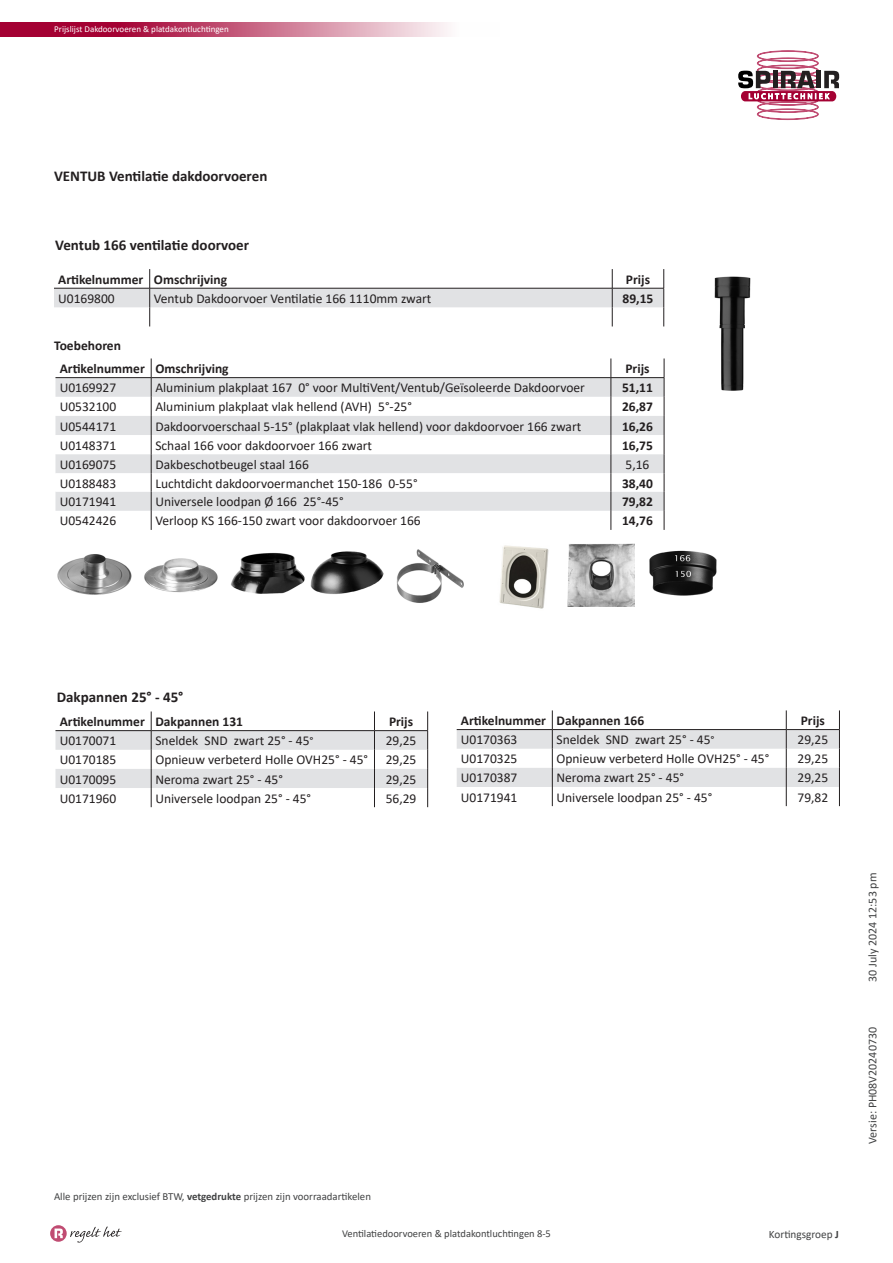
<style>
.page{position:relative;width:893px;height:1263px;background:#fff}
.page>*{position:absolute;margin:0;border:0;box-sizing:border-box;transform-origin:0 0}
.Standaard{font:700 15px "Calibri";color:#231f20}
.tabel{font:13.5px "Calibri";color:#231f20}
.Standaard-2{font:13.5px "Calibri";color:#231f20}
.kop{font:13.5px "Calibri";color:#231f20}
.kop-2{font:700 13.5px "Calibri";color:#231f20}
.tabel-2{font:700 13.5px "Calibri";color:#231f20}
.Kop_6{font:700 13.5px "Calibri";color:#231f20}
.t1{font:12px "Calibri";color:#414243}
.t2{font:11.25px "Calibri";color:#414243}
.t3{font:10.8px "Calibri";color:#414243}
.t4{font:10.5px "Calibri";color:#414243}
.t5{font:9px "Calibri";color:#fff}
.s1{font-size:12px}
.s2{font-weight:700}
</style>
<div class="page">
<svg style="left:738px;top:51px;width:101px;height:69px"></svg>
<svg style="left:0;top:22px;width:448px;height:15px;background:#c35a7a"></svg>
<svg style="left:50px;top:1225px;width:17px;height:17px"></svg>
<svg style="left:55px;top:1228px;width:8px;height:10px"></svg>
<svg style="left:70px;top:1226px;width:52px;height:16px"></svg>
<svg style="left:54px;top:269px;width:610px;height:57px"></svg>
<hr style="left:54px;top:288px;width:96px;height:1px;background:#231f20">
<hr style="left:150px;top:288px;width:462px;height:1px;background:#231f20">
<hr style="left:612px;top:288px;width:52px;height:1px;background:#231f20">
<svg style="left:55px;top:358px;width:610px;height:172px"></svg>
<img style="left:57px;top:554px;width:75px;height:41px">
<img style="left:144px;top:558px;width:74px;height:35px">
<img style="left:231px;top:552px;width:74px;height:42px">
<img style="left:310px;top:551px;width:73px;height:43px">
<img style="left:396px;top:549px;width:68px;height:54px">
<img style="left:499px;top:545px;width:50px;height:64px">
<img style="left:567px;top:544px;width:67px;height:63px">
<img style="left:714px;top:276px;width:37px;height:115px">
<img style="left:649px;top:550px;width:68px;height:46px">
<svg style="left:55px;top:711px;width:373px;height:96px"></svg>
<svg style="left:457px;top:710px;width:383px;height:96px"></svg>
<p class="t5" style="left:54px;top:23px;width:176px">Prijslijst Dakdoorvoeren &amp; platdakontluchtingen</p>
<p class="Standaard" style="left:54px;top:165px;width:215px">VENTUB Ventilatie dakdoorvoeren</p>
<p class="Standaard" style="left:55px;top:234px;width:195px">Ventub 166 ventilatie doorvoer</p>
<p class="kop-2" style="left:58px;top:270px;width:87px">Artikelnummer</p>
<p class="Kop_6" style="left:154px;top:270px;width:75px">Omschrijving</p>
<p class="kop-2" style="left:626px;top:270px;width:26px">Prijs</p>
<p class="Standaard-2" style="left:58px;top:289px;width:58px">U0169800</p>
<p class="Standaard-2" style="left:154px;top:289px;width:279px">Ventub Dakdoorvoer Ventilatie 166 1110mm zwart</p>
<p class="tabel-2" style="left:623px;top:289px;width:32px">89,15</p>
<p class="kop-2" style="left:54px;top:336px;width:68px">Toebehoren</p>
<p class="kop-2" style="left:60px;top:359px;width:87px">Artikelnummer</p>
<p class="Kop_6" style="left:155px;top:359px;width:75px">Omschrijving</p>
<p class="kop-2" style="left:625px;top:359px;width:26px">Prijs</p>
<p class="kop" style="left:60px;top:378px;width:58px">U0169927</p>
<p class="tabel" style="left:155px;top:378px;width:431px">Aluminium plakplaat 167 0° voor MultiVent/Ventub/Geïsoleerde Dakdoorvoer</p>
<p class="tabel-2" style="left:622px;top:378px;width:32px">51,11</p>
<p class="kop" style="left:60px;top:397px;width:58px">U0532100</p>
<p class="Standaard-2" style="left:155px;top:397px;width:258px">Aluminium plakplaat vlak hellend (AVH) 5°-25°</p>
<p class="tabel-2" style="left:622px;top:397px;width:32px">26,87</p>
<p class="kop" style="left:60px;top:417px;width:58px">U0544171</p>
<p class="Standaard-2" style="left:155px;top:417px;width:427px">Dakdoorvoerschaal 5-15° (plakplaat vlak hellend) voor dakdoorvoer 166 zwart</p>
<p class="tabel-2" style="left:622px;top:416px;width:32px">16,26</p>
<p class="kop" style="left:60px;top:436px;width:58px">U0148371</p>
<p class="Standaard-2" style="left:155px;top:436px;width:218px">Schaal 166 voor dakdoorvoer 166 zwart</p>
<p class="tabel-2" style="left:622px;top:436px;width:32px">16,75</p>
<p class="kop" style="left:60px;top:455px;width:58px">U0169075</p>
<p class="Standaard-2" style="left:155px;top:455px;width:155px">Dakbeschotbeugel staal 166</p>
<p class="tabel" style="left:626px;top:455px;width:25px">5,16</p>
<p class="kop" style="left:60px;top:474px;width:58px">U0188483</p>
<p class="Standaard-2" style="left:155px;top:474px;width:264px">Luchtdicht dakdoorvoermanchet 150-186 0-55°</p>
<p class="tabel-2" style="left:622px;top:473px;width:32px">38,40</p>
<p class="kop" style="left:60px;top:492px;width:58px">U0171941</p>
<p class="tabel" style="left:155px;top:492px;width:190px">Universele loodpan Ø 166 25°-45°</p>
<p class="tabel-2" style="left:622px;top:492px;width:32px">79,82</p>
<p class="kop" style="left:60px;top:511px;width:58px">U0542426</p>
<p class="tabel" style="left:155px;top:511px;width:267px">Verloop KS 166-150 zwart voor dakdoorvoer 166</p>
<p class="tabel-2" style="left:622px;top:511px;width:32px">14,76</p>
<p class="Standaard" style="left:57px;top:686px;width:128px">Dakpannen 25° - 45°</p>
<p class="kop-2" style="left:60px;top:712px;width:87px">Artikelnummer</p>
<p class="Kop_6" style="left:155px;top:712px;width:89px">Dakpannen 131</p>
<p class="kop-2" style="left:389px;top:712px;width:26px">Prijs</p>
<p class="kop" style="left:60px;top:731px;width:58px">U0170071</p>
<p class="tabel" style="left:155px;top:731px;width:160px">Sneldek SND zwart 25° - 45<span class="s1">°</span></p>
<p class="tabel" style="left:386px;top:731px;width:32px">29,25</p>
<p class="kop" style="left:60px;top:750px;width:58px">U0170185</p>
<p class="tabel" style="left:155px;top:750px;width:214px">Opnieuw verbeterd Holle OVH25° - 45°</p>
<p class="tabel" style="left:386px;top:750px;width:32px">29,25</p>
<p class="kop" style="left:60px;top:770px;width:58px">U0170095</p>
<p class="tabel" style="left:155px;top:770px;width:129px">Neroma zwart 25° - 45°</p>
<p class="tabel" style="left:386px;top:770px;width:32px">29,25</p>
<p class="kop" style="left:60px;top:789px;width:58px">U0171960</p>
<p class="tabel" style="left:155px;top:789px;width:157px">Universele loodpan 25° - 45°</p>
<p class="tabel" style="left:386px;top:789px;width:32px">56,29</p>
<p class="kop-2" style="left:461px;top:711px;width:87px">Artikelnummer</p>
<p class="kop-2" style="left:556px;top:711px;width:89px">Dakpannen 166</p>
<p class="kop-2" style="left:801px;top:711px;width:26px">Prijs</p>
<p class="tabel" style="left:461px;top:730px;width:58px">U0170363</p>
<p class="tabel" style="left:556px;top:730px;width:160px">Sneldek SND zwart 25° - 45<span class="s1">°</span></p>
<p class="tabel" style="left:797px;top:730px;width:32px">29,25</p>
<p class="tabel" style="left:461px;top:749px;width:58px">U0170325</p>
<p class="tabel" style="left:556px;top:749px;width:214px">Opnieuw verbeterd Holle OVH25° - 45°</p>
<p class="tabel" style="left:797px;top:749px;width:32px">29,25</p>
<p class="tabel" style="left:461px;top:769px;width:58px">U0170387</p>
<p class="tabel" style="left:556px;top:769px;width:129px">Neroma zwart 25° - 45°</p>
<p class="tabel" style="left:797px;top:769px;width:32px">29,25</p>
<p class="tabel" style="left:461px;top:788px;width:58px">U0171941</p>
<p class="tabel" style="left:556px;top:788px;width:157px">Universele loodpan 25° - 45°</p>
<p class="tabel" style="left:797px;top:788px;width:32px">79,82</p>
<p class="t3" style="left:54px;top:1189px;width:319px">Alle prijzen zijn exclusief BTW, <span class="s2">vetgedrukte</span> prijzen zijn voorraadartikelen</p>
<p class="t4" style="left:342px;top:1226px;width:210px">Ventilatiedoorvoeren &amp; platdakontluchtingen 8-5</p>
<p class="t2" style="left:769px;top:1226px;width:72px">Kortingsgroep <span class="s2">J</span></p>
<p class="t1" style="left:864px;top:982px;width:111px;rotate:-90deg">30 July 2024 12:53 pm</p>
<p class="t1" style="left:864px;top:1144px;width:118px;rotate:-90deg">Versie: PH08V20240730</p>
</div>
